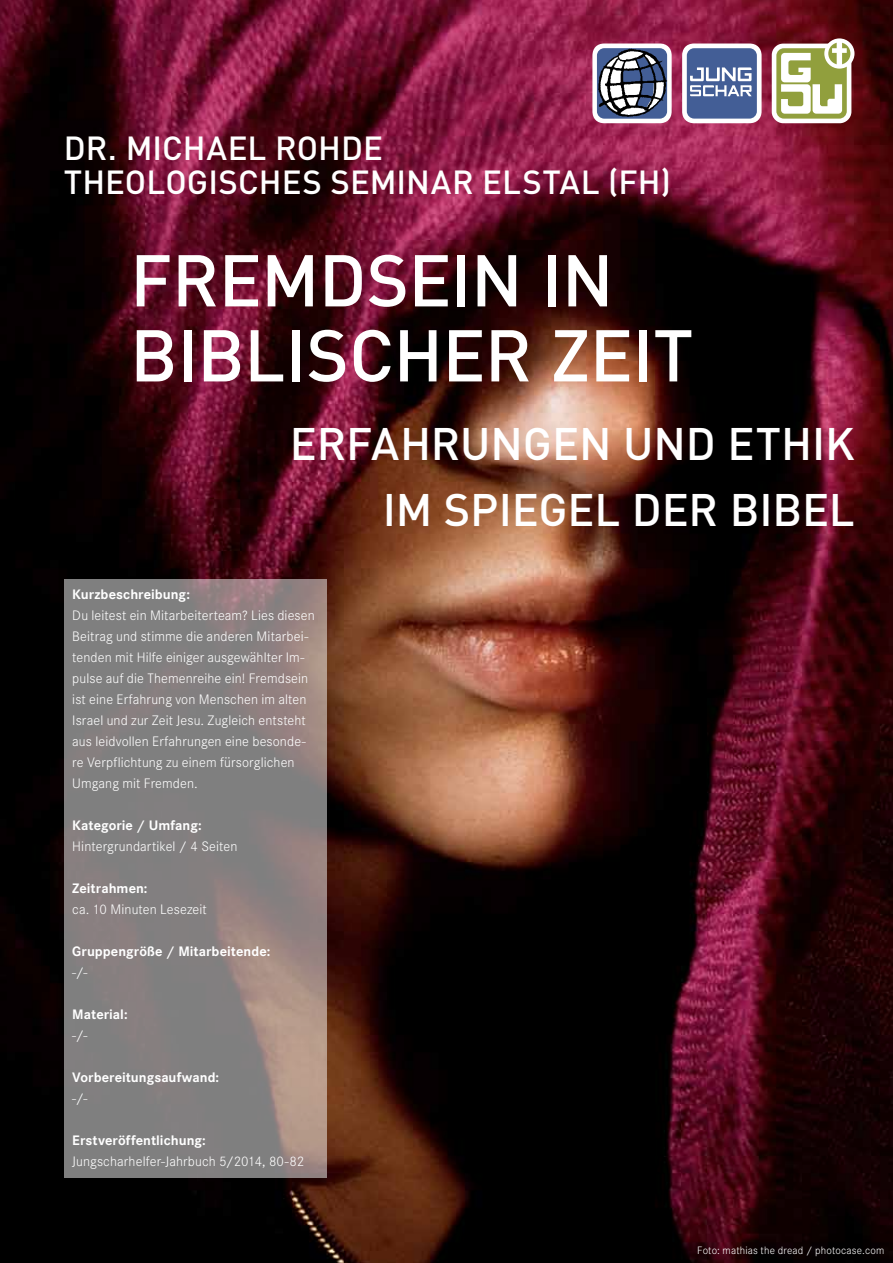
<style>
.page{position:relative;width:893px;height:1263px;background:#fff}
.page>*{position:absolute;margin:0;border:0;box-sizing:border-box;transform-origin:0 0}
.t1{font:500 72px/75px "DIN";letter-spacing:-.01em;color:#fff}
.t2{font:500 45px/66px "DIN";letter-spacing:-.005em;color:#fff;text-align:right}
.t3{font:500 33px/33px "DIN";letter-spacing:.005em;color:#fff}
.t4{font:300 13.5px/21px "Corporate SBQ";letter-spacing:.01em;color:#fff}
.t5{font:700 13.5px/21px "Corporate SBQ";letter-spacing:.005em;color:#fff}
.t6{font:300 10.5px "Corporate SBQ";letter-spacing:.02em;color:#fff}
.s1{font-weight:700}
.s2{font-weight:300}
</style>
<div class="page">
<img style="left:0;top:0;width:893px;height:1263px">
<svg style="left:64px;top:579px;width:262px;height:599px;background:#898180"></svg>
<div style="left:824px;top:38px;width:30px;height:31px;background:#fff;border-radius:50%"></div>
<svg style="left:772px;top:41px;width:79px;height:82px"></svg>
<div style="left:682px;top:44px;width:80px;height:79px;background:#fff;border-radius:12px"></div>
<div style="left:687px;top:48px;width:70px;height:71px;background:#435e96;border-radius:7px"></div>
<svg style="left:690px;top:67px;width:62px;height:29px"></svg>
<div style="left:592px;top:44px;width:80px;height:79px;background:#fff;border-radius:12px"></div>
<img style="left:597px;top:49px;width:71px;height:70px">
<p class="t3" style="left:64px;top:131px;width:609px">DR. M ICHAEL ROH DE<br>TH EOLOGISCH ES SEMINAR ELSTAL (FH)</p>
<p class="t1" style="left:130px;top:240px;width:565px">FREMDSEIN IN<br>BIBLISCHER ZEIT</p>
<p class="t2" style="left:290px;top:409px;width:566px">ERFAH RUNGEN UND ETH IK<br>IM SPIEGEL DER BIBEL</p>
<p class="t4" style="left:72px;top:583px;width:244px"><span class="s1">Kurzbeschreibung:<br></span>Du leitest ein Mitarbeiterteam? Lies diesen Beitrag und stimme die anderen Mitarbei&shy;tenden mit Hilfe einiger ausgewählter Im&shy;pulse auf die Themenreihe ein! Fremdsein ist eine Erfahrung von Menschen im alten Israel und zur Zeit Jesu. Zugleich entsteht aus leidvollen Erfahrungen eine besonde&shy;re Verpflichtung zu einem fürsorglichen Umgang mit Fremden.</p>
<p class="t4" style="left:72px;top:815px;width:167px"><span class="s1">Kategorie / Umfang:<br></span>Hintergrundartikel / 4 Seiten</p>
<p class="t4" style="left:72px;top:878px;width:136px"><span class="s1">Zeitrahmen:<br></span>ca. 10 Minuten Lesezeit</p>
<p class="t5" style="left:72px;top:941px;width:199px">Gruppengröße / Mitarbeitende: <span class="s2">-/-</span></p>
<p class="t5" style="left:72px;top:1004px;width:57px">Material: <span class="s2">-/-</span></p>
<p class="t5" style="left:72px;top:1067px;width:148px">Vorbereitungsaufwand: <span class="s2">-/-</span></p>
<p class="t4" style="left:72px;top:1130px;width:233px"><span class="s1">Erstveröffentlichung:<br></span>Jungscharhelfer-Jahrbuch 5/2014, 80-82</p>
<p class="t6" style="left:697px;top:1244px;width:189px">Foto: mathias the dread / photocase.com</p>
</div>
